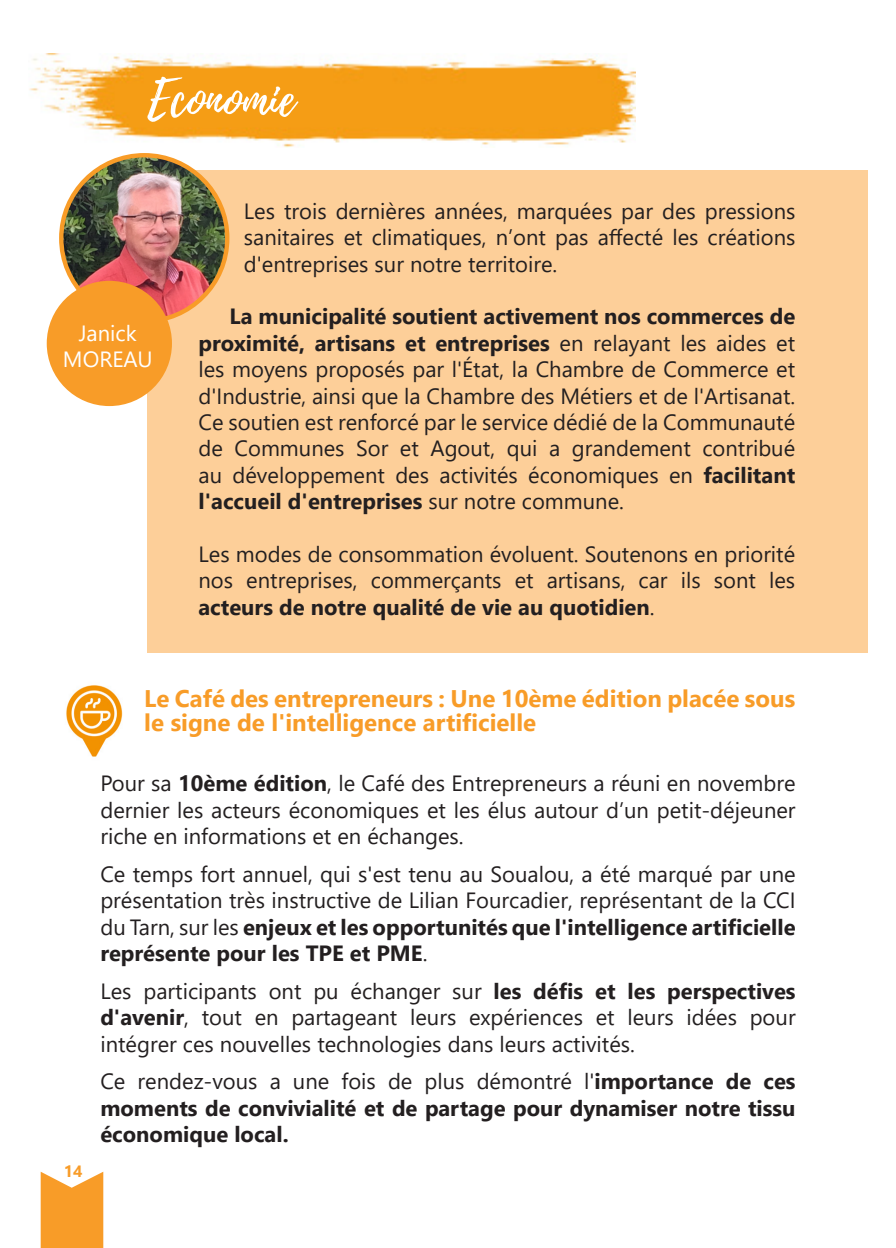
<style>
.page{position:relative;width:896px;height:1248px;background:#fff}
.page>*{position:absolute;margin:0;border:0;box-sizing:border-box;transform-origin:0 0}
.t1{font:50px "Playlist Script";color:#fff}
.t2{font:700 24px/24px "Segoe UI";color:#f89c28}
.t3{font:22px/26.4px "Segoe UI";color:#231f20;text-align:justify}
.t4{font:700 22px/26.4px "Segoe UI";color:#231f20;text-align:justify}
.t5{font:22px "Segoe UI";color:#fff}
.t6{font:700 16.4px "Segoe UI";color:#f89c28}
.s1{font-weight:700}
.s2{font-weight:400}
</style>
<div class="page">
<svg style="left:41px;top:1172px;width:62px;height:75px;background:#f8a63e"></svg>
<img style="left:29px;top:54px;width:606px;height:93px">
<div style="left:147px;top:170px;width:720px;height:483px;background:#fdcf99"></div>
<img style="left:61px;top:155px;width:166px;height:166px;border-radius:83px">
<div style="left:59px;top:153px;width:170px;height:170px;border:4px solid #f89c28;border-radius:50%"></div>
<div style="left:49px;top:283px;width:120px;height:120px;background:#f89c28;border-radius:50%"></div>
<div style="left:47px;top:281px;width:125px;height:125px;border:5px solid #f89c28;border-radius:50%"></div>
<img style="left:66px;top:685px;width:57px;height:72px">
<p class="t1" style="left:147px;top:63px;width:149px">Economie</p>
<p class="t5" style="left:79px;top:312px;width:59px">Janick</p>
<p class="t5" style="left:63px;top:338px;width:91px">MOREAU</p>
<p class="t3" style="left:244px;top:196px;width:553px">Les trois dernières années, marquées par des pressions sanitaires et climatiques, n’ont pas affecté les créations d'entreprises sur notre territoire.</p>
<p class="t3" style="left:198px;top:301px;width:598px;text-indent:31px"><span class="s1">La municipalité soutient activement nos commerces de proximité, artisans et entreprises</span> en relayant les aides et les moyens proposés par l'État, la Chambre de Commerce et d'Industrie, ainsi que la Chambre des Métiers et de l'Artisanat.</p>
<p class="t3" style="left:198px;top:407px;width:598px">Ce soutien est renforcé par le service dédié de la Communauté de Communes Sor et Agout, qui a grandement contribué au développement des activités économiques en <span class="s1">facilitant l'accueil d'entreprises</span> sur notre commune.</p>
<p class="t3" style="left:198px;top:539px;width:598px">Les modes de consommation évoluent. Soutenons en priorité nos entreprises, commerçants et artisans, car ils sont les <span class="s1">acteurs de notre qualité de vie au quotidien</span>.</p>
<p class="t2" style="left:144px;top:684px;width:652px">Le Café des entrepreneurs : Une 10ème édition placée sous le signe de l'intelligence artificielle</p>
<p class="t6" style="left:64px;top:1155px;width:20px">14</p>
<p class="t3" style="left:100px;top:768px;width:697px">Pour sa <span class="s1">10ème édition</span>, le Café des Entrepreneurs a réuni en novembre dernier les acteurs économiques et les élus autour d’un petit-déjeuner riche en informations et en échanges.</p>
<p class="t3" style="left:100px;top:858px;width:697px">Ce temps fort annuel, qui s'est tenu au Soualou, a été marqué par une présentation très instructive de Lilian Fourcadier, représentant de la CCI du Tarn, sur les <span class="s1">enjeux et les opportunités que l'intelligence artificielle représente pour les TPE et PME</span>.</p>
<p class="t3" style="left:100px;top:975px;width:697px">Les participants ont pu échanger sur <span class="s1">les défis et les perspectives d'avenir</span>, tout en partageant leurs expériences et leurs idées pour intégrer ces nouvelles technologies dans leurs activités.</p>
<p class="t4" style="left:100px;top:1066px;width:697px"><span class="s2">Ce rendez-vous a une fois de plus démontré l'</span>importance de ces moments de convivialité et de partage pour dynamiser notre tissu économique local.</p>
</div>
